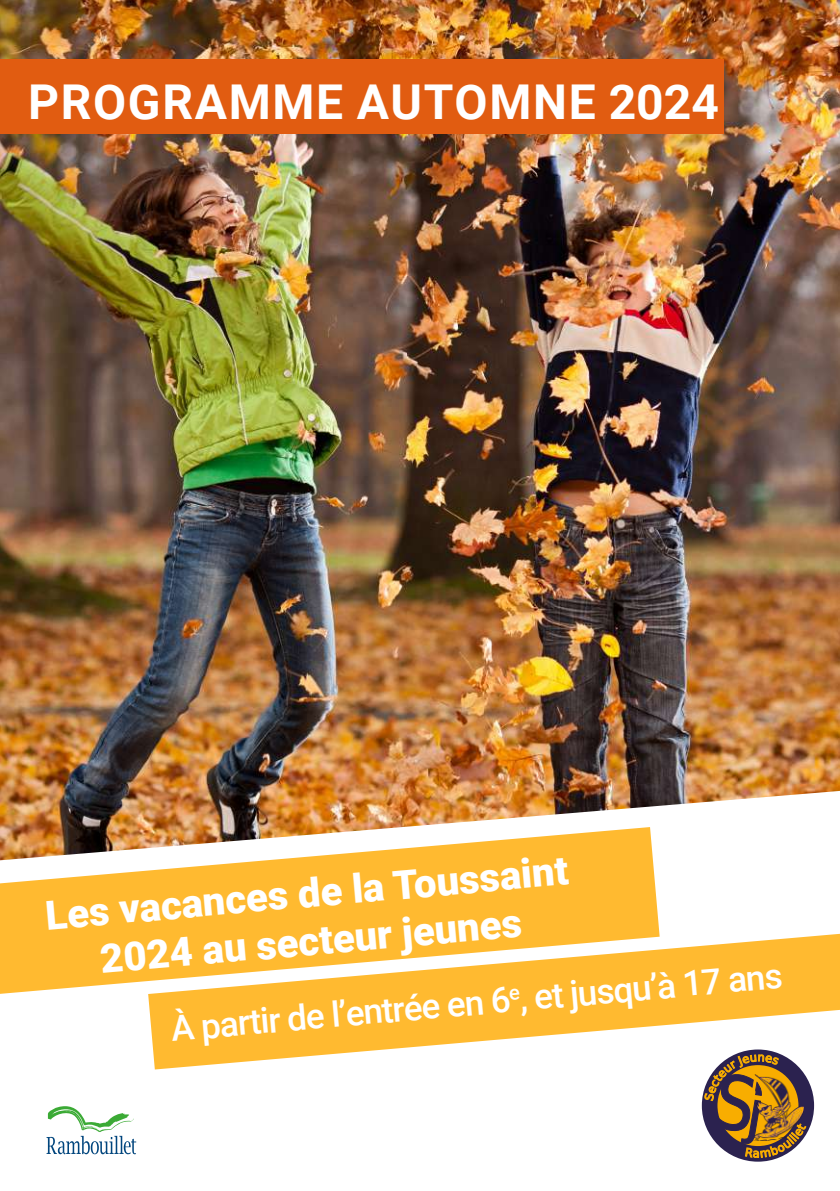
<style>
.page{position:relative;width:840px;height:1191px;background:#fff}
.page>*{position:absolute;margin:0;border:0;box-sizing:border-box;transform-origin:0 0}
.t1{font:700 48px "Roboto";letter-spacing:.035em;color:#fff}
.t2{font:900 40px/48px "Roboto";color:#fff;text-align:center}
.t3{font:500 35px "Roboto";color:#fff}
</style>
<div class="page">
<img style="left:0;top:0;width:839px;height:827px">
<svg style="left:0;top:827px;width:659px;height:166px;fill:#ffba30"></svg>
<svg style="left:148px;top:933px;width:691px;height:136px;fill:#ffba30"></svg>
<div style="left:0;top:60px;width:723px;height:74px;background:#e15c11"></div>
<div style="left:701px;top:1049px;width:112px;height:112px;border:16px solid #2b224f;border-radius:50%"></div>
<svg style="left:46px;top:1106px;width:90px;height:48px"></svg>
<svg style="left:704px;top:1049px;width:101px;height:109px;background:#98774c"></svg>
<p class="t1" style="left:28px;top:68px;width:692px">PROGRAMME AUTOMNE 2024</p>
<p class="t2" style="left:43px;top:890px;width:526px;rotate:-5deg">Les vacances de la Toussaint<br>2024 au secteur jeunes</p>
<p class="t3" style="left:169px;top:1004px;width:614px;rotate:-5deg">À partir de l’entrée en 6<sup>e</sup>, et jusqu’à 17 ans</p>
</div>
